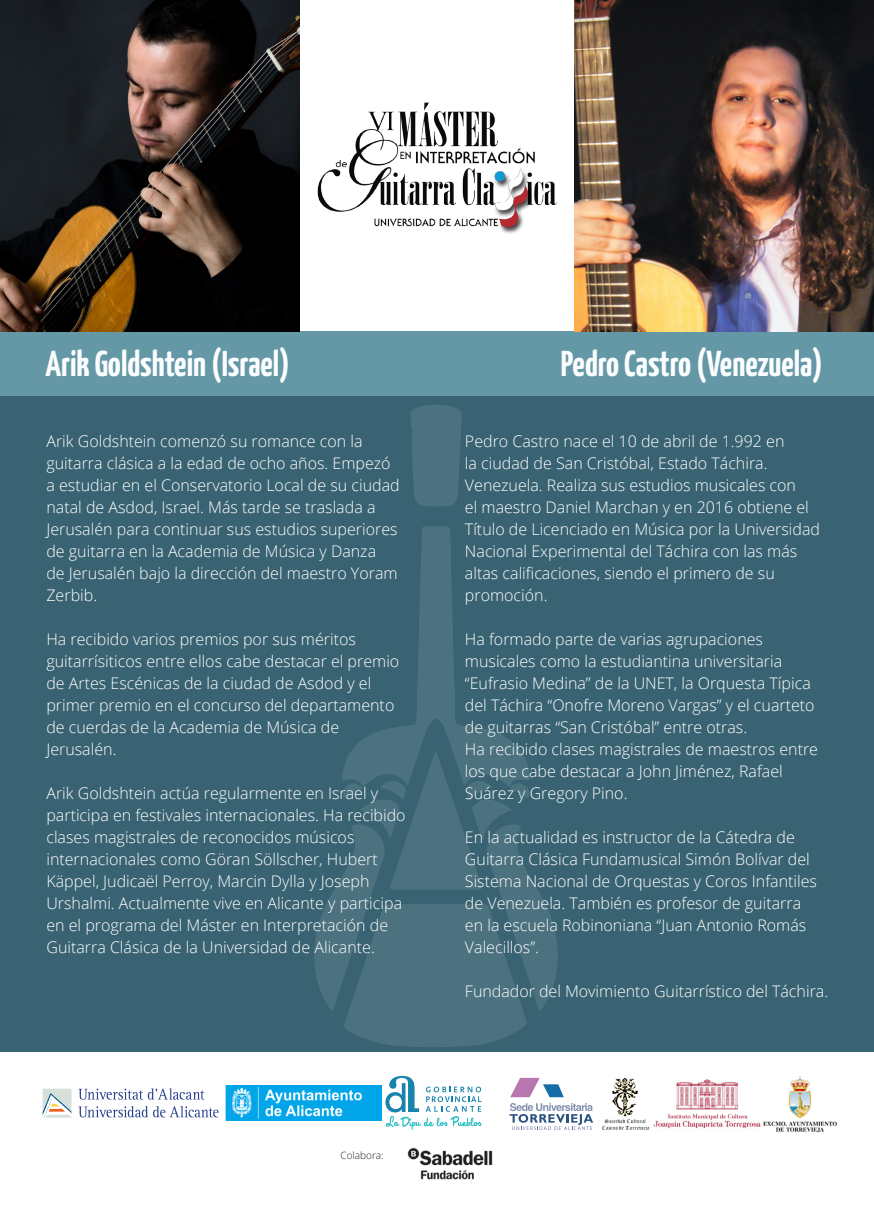
<style>
.page{position:relative;width:874px;height:1225px;background:#fff}
.page>*{position:absolute;margin:0;border:0;box-sizing:border-box;transform-origin:0 0}
.t1{font:700 36px "Yanone Kaffeesatz";color:#fbfdfe}
.t2{font:300 16px/22px "Open Sans";color:#fff}
.t3{font:300 10px "Open Sans";color:#231f20}
</style>
<div class="page">
<div style="left:0;top:395px;width:873px;height:657px;background:#396372"></div>
<div style="left:0;top:331px;width:873px;height:64px;background:#6498a7"></div>
<img style="left:317px;top:102px;width:240px;height:132px">
<img style="left:574px;top:0;width:299px;height:331px">
<img style="left:0;top:0;width:299px;height:331px">
<svg style="left:78px;top:1106px;width:140px;height:11px"></svg>
<div style="left:43px;top:1088px;width:28px;height:29px;background:#d7dfda"></div>
<svg style="left:43px;top:1093px;width:28px;height:25px"></svg>
<svg style="left:78px;top:1088px;width:126px;height:11px"></svg>
<svg style="left:385px;top:1076px;width:96px;height:54px"></svg>
<img style="left:407px;top:1147px;width:86px;height:33px">
<img style="left:225px;top:1085px;width:156px;height:35px">
<svg style="left:510px;top:1077px;width:53px;height:20px"></svg>
<svg style="left:509px;top:1103px;width:84px;height:27px"></svg>
<img style="left:760px;top:1076px;width:77px;height:57px">
<img style="left:602px;top:1078px;width:48px;height:53px">
<img style="left:653px;top:1079px;width:107px;height:50px">
<svg style="left:352px;top:526px;width:168px;height:224px"></svg>
<svg style="left:411px;top:405px;width:51px;height:101px;background:#4a707d"></svg>
<svg style="left:314px;top:750px;width:244px;height:297px"></svg>
<h1 class="t1" style="left:45px;top:341px;width:246px">Arik Goldshtein (Israel)</h1>
<h1 class="t1" style="left:560px;top:341px;width:263px">Pedro Castro (Venezuela)</h1>
<p class="t2" style="left:46px;top:429px;width:354px">Arik Goldshtein comenzó su romance con la guitarra clásica a la edad de ocho años. Empezó a estudiar en el Conservatorio Local de su ciudad natal de Asdod, Israel. Más tarde se traslada a Jerusalén para continuar sus estudios superiores de guitarra en la Academia de Música y Danza<br>de Jerusalén bajo la dirección del maestro Yoram Zerbib.</p>
<p class="t2" style="left:46px;top:627px;width:354px">Ha recibido varios premios por sus méritos guitarrísiticos entre ellos cabe destacar el premio de Artes Escénicas de la ciudad de Asdod y el primer premio en el concurso del departamento de cuerdas de la Academia de Música de Jerusalén.</p>
<p class="t2" style="left:46px;top:781px;width:360px">Arik Goldshtein actúa regularmente en Israel y participa en festivales internacionales. Ha recibido clases magistrales de reconocidos músicos internacionales como Göran Söllscher, Hubert Käppel, Judicaël Perroy, Marcin Dylla y Joseph Urshalmi. Actualmente vive en Alicante y participa en el programa del Máster en Interpretación de Guitarra Clásica de la Universidad de Alicante.</p>
<p class="t2" style="left:464px;top:429px;width:356px">Pedro Castro nace el 10 de abril de 1.992 en<br>la ciudad de San Cristóbal, Estado Táchira.<br>Venezuela. Realiza sus estudios musicales con<br>el maestro Daniel Marchan y en 2016 obtiene el Título de Licenciado en Música por la Universidad Nacional Experimental del Táchira con las más altas calificaciones, siendo el primero de su promoción.</p>
<p class="t2" style="left:464px;top:627px;width:354px">Ha formado parte de varias agrupaciones musicales como la estudiantina universitaria “Eufrasio Medina” de la UNET, la Orquesta Típica del Táchira “Onofre Moreno Vargas” y el cuarteto de guitarras “San Cristóbal” entre otras.<br>Ha recibido clases magistrales de maestros entre los que cabe destacar a John Jiménez, Rafael Suárez y Gregory Pino.</p>
<p class="t2" style="left:464px;top:825px;width:353px">En la actualidad es instructor de la Cátedra de Guitarra Clásica Fundamusical Simón Bolívar del Sistema Nacional de Orquestas y Coros Infantiles de Venezuela. También es profesor de guitarra en la escuela Robinoniana “Juan Antonio Romás Valecillos”.</p>
<p class="t2" style="left:464px;top:979px;width:364px">Fundador del Movimiento Guitarrístico del Táchira.</p>
<p class="t3" style="left:340px;top:1149px;width:45px">Colabora:</p>
</div>
